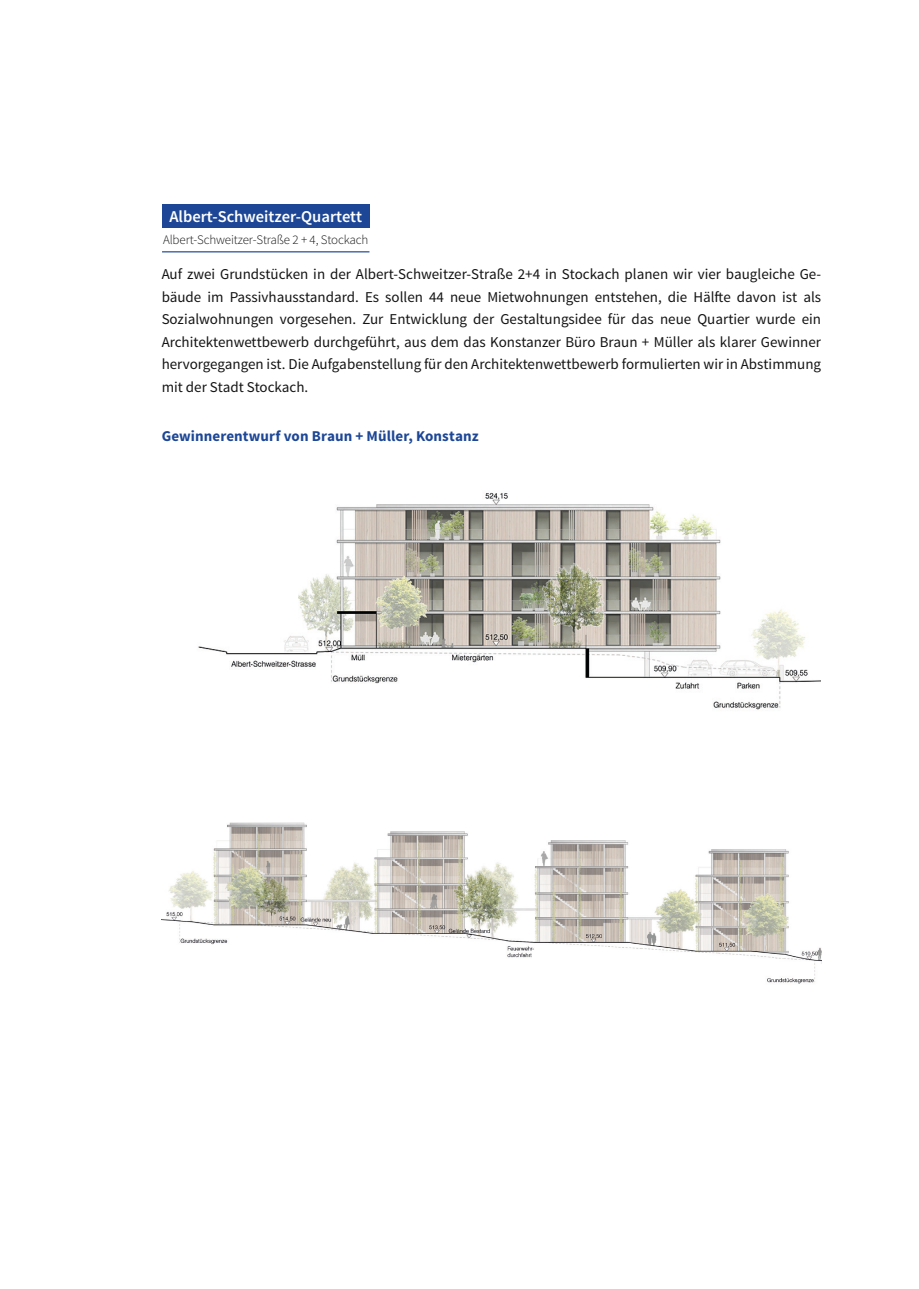
<style>
.page{position:relative;width:919px;height:1289px;background:#fff}
.page>*{position:absolute;margin:0;border:0;box-sizing:border-box;transform-origin:0 0}
.t1{font:600 16.5px "Source Sans Pro";color:#fff}
.t2{font:15px/22.5px "Source Sans Pro";color:#131413;text-align:justify}
.t3{font:700 15px "Source Sans Pro";letter-spacing:.005em;color:#1d4796}
.t4{font:300 13.05px "Source Sans Pro";letter-spacing:-.01em;color:#131413}
</style>
<div class="page">
<div style="left:162px;top:204px;width:207px;height:23px;background:#1d4796"></div>
<hr style="left:162px;top:251px;width:207px;height:1px;background:#1d4796">
<img style="left:162px;top:822px;width:659px;height:162px">
<img style="left:198px;top:492px;width:622px;height:218px">
<p class="t1" style="left:169px;top:206px;width:194px">Albert-Schweitzer-Quartett</p>
<p class="t4" style="left:163px;top:232px;width:207px">Albert-Schweitzer-Straße 2 + 4, Stockach</p>
<p class="t2" style="left:162px;top:263px;width:661px">Auf zwei Grundstücken in der Albert-Schweitzer-Straße 2+4 in Stockach planen wir vier baugleiche Ge&shy;bäude im Passivhausstandard. Es sollen 44 neue Mietwohnungen entstehen, die Hälfte davon ist als Sozialwohnungen vorgesehen. Zur Entwicklung der Gestaltungsidee für das neue Quartier wurde ein Architektenwettbewerb durchgeführt, aus dem das Konstanzer Büro Braun + Müller als klarer Gewinner hervorgegangen ist. Die Aufgabenstellung für den Architektenwettbewerb formulierten wir in Abstimmung mit der Stadt Stockach.</p>
<p class="t3" style="left:162px;top:426px;width:318px">Gewinnerentwurf von Braun + Müller, Konstanz</p>
</div>
